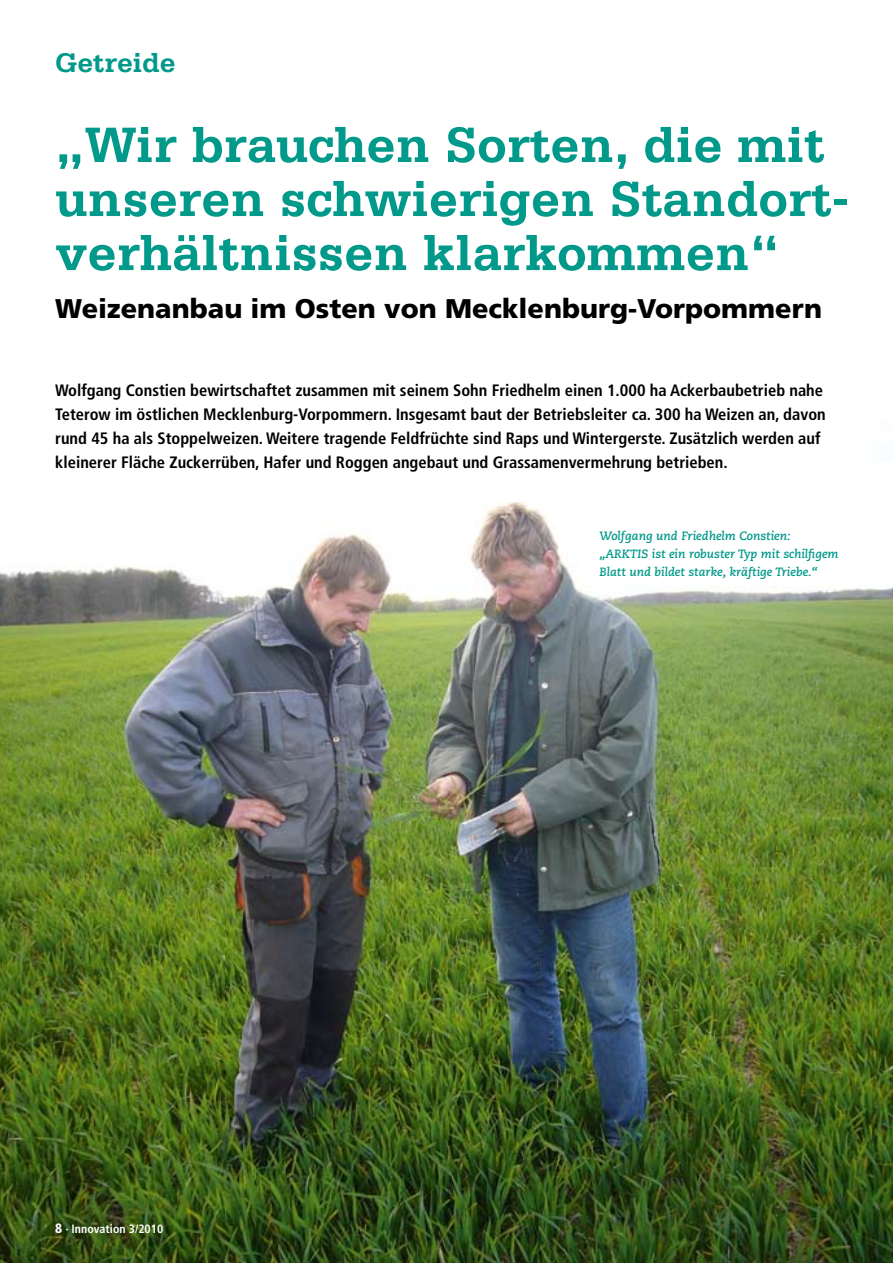
<style>
.page{position:relative;width:893px;height:1263px;background:#fff}
.page>*{position:absolute;margin:0;border:0;box-sizing:border-box;transform-origin:0 0}
.t1{font:700 52.5px/54px "Serifa";color:#00998a}
.t2{font:700 28.5px "Serifa";color:#00998a}
.t3{font:900 27px "Frutiger";color:#000}
.t4{font:700 condensed 16.5px/24px "Frutiger";color:#000}
.t5{font:italic 700 12px/18px "Caecilia";color:#00998a}
.t6{font:700 condensed 12px "Frutiger";color:#fff}
.s1{font-weight:900;font-size:13.5px}
</style>
<div class="page">
<img style="left:0;top:502px;width:893px;height:761px">
<h2 class="t2" style="left:55px;top:46px;width:122px">Getreide</h2>
<h1 class="t1" style="left:55px;top:117px;width:795px">„Wir brauchen Sorten, die mit unseren schwierigen Standort&shy;verhältnissen klarkommen“</h1>
<h3 class="t3" style="left:55px;top:292px;width:768px">Weizenanbau im Osten von Mecklenburg-Vorpommern</h3>
<p class="t4" style="left:55px;top:378px;width:772px">Wolfgang Constien bewirtschaftet zusammen mit seinem Sohn Friedhelm einen 1.000 ha Ackerbaubetrieb nahe Teterow im östlichen Mecklenburg-Vorpommern. Insgesamt baut der Betriebsleiter ca. 300 ha Weizen an, davon rund 45 ha als Stoppelweizen. Weitere tragende Feldfrüchte sind Raps und Wintergerste. Zusätzlich werden auf kleinerer Fläche Zuckerrüben, Hafer und Roggen angebaut und Grassamenvermehrung betrieben.</p>
<p class="t6" style="left:55px;top:1222px;width:110px"><span class="s1">8</span> · Innovation 3/2010</p>
<p class="t5" style="left:600px;top:527px;width:240px">Wolfgang und Friedhelm Constien: „ARKTIS ist ein robuster Typ mit schilfigem<br>Blatt und bildet starke, kräftige Triebe.“</p>
</div>
